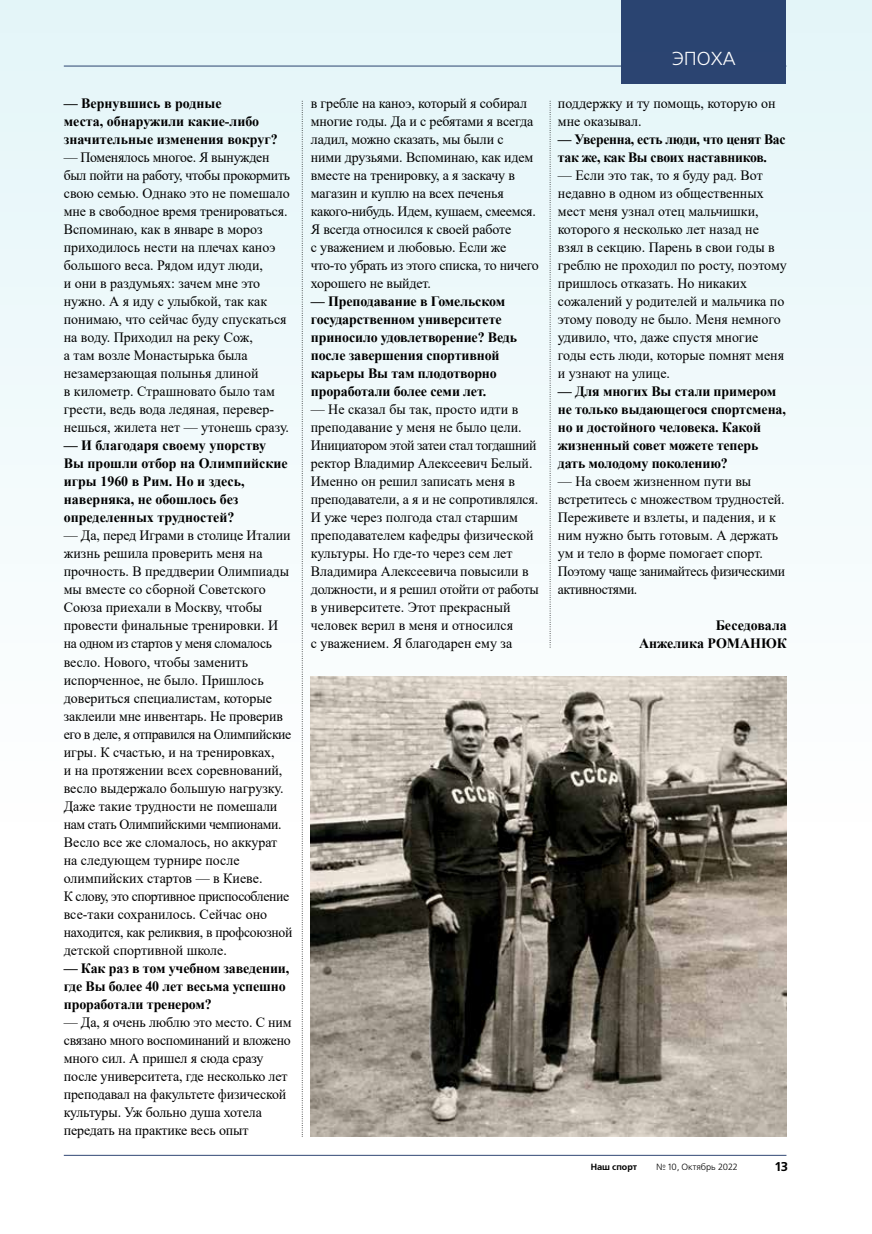
<style>
.page{position:relative;width:872px;height:1234px;background:#fff}
.page>*{position:absolute;margin:0;border:0;box-sizing:border-box;transform-origin:0 0}
.t1{font:18.75px "Free Set C";color:#fff}
.t2{font:14.25px/18px "Times New Roman";color:#000}
.t3{font:700 14.25px/18px "Times New Roman";letter-spacing:-.01em;color:#000}
.t4{font:700 14.25px/18px "Times New Roman";letter-spacing:-.01em;color:#000;scale:.96 1}
.t5{font:700 12.75px "Free Set C";color:#000}
.t6{font:9px "Free Set C";color:#000}
.t7{font:700 9px "Free Set C";color:#000}
</style>
<div class="page">
<div style="left:0;top:0;width:872px;height:1196px;background:linear-gradient(to bottom,#dcedf2,#fff)"></div>
<svg style="left:550px;top:101px;width:1px;height:547px"></svg>
<svg style="left:302px;top:101px;width:1px;height:1035px"></svg>
<img style="left:310px;top:676px;width:476px;height:460px">
<p class="t3" style="left:64px;top:94px;width:215px">— Вернувшись в родные<br>места, обнаружили какие-либо значительные изменения вокруг?</p>
<p class="t2" style="left:64px;top:148px;width:228px">— Поменялось многое. Я вынужден был пойти на работу, чтобы прокормить свою семью. Однако это не помешало мне в свободное время тренироваться.<br>Вспоминаю, как в январе в мороз приходилось нести на плечах каноэ большого веса. Рядом идут люди,<br>и они в раздумьях: зачем мне это нужно. А я иду с улыбкой, так как понимаю, что сейчас буду спускаться на воду. Приходил на реку Сож,<br>а там возле Монастырька была незамерзающая полынья длиной<br>в километр. Страшновато было там грести, ведь вода ледяная, перевер&shy;нешься, жилета нет — утонешь сразу.</p>
<p class="t3" style="left:64px;top:436px;width:225px">— И благодаря своему упорству<br>Вы прошли отбор на Олимпийские игры 1960 в Рим. Но и здесь, наверняка, не обошлось без определенных трудностей?</p>
<p class="t2" style="left:64px;top:526px;width:230px">— Да, перед Играми в столице Италии жизнь решила проверить меня на прочность. В преддверии Олимпиады мы вместе со сборной Советского Союза приехали в Москву, чтобы провести финальные тренировки. И на одном из стартов у меня сломалось весло. Нового, чтобы заменить испорченное, не было. Пришлось довериться специалистам, которые заклеили мне инвентарь. Не проверив его в деле, я отправился на Олимпийские игры. К счастью, и на тренировках,<br>и на протяжении всех соревнований, весло выдержало большую нагрузку.<br>Даже такие трудности не помешали нам стать Олимпийскими чемпионами.<br>Весло все же сломалось, но аккурат на следующем турнире после олимпийских стартов — в Киеве.<br>К слову, это спортивное приспособление все-таки сохранилось. Сейчас оно находится, как реликвия, в профсоюзной детской спортивной школе.</p>
<p class="t3" style="left:64px;top:958px;width:227px">— Как раз в том учебном заведении, где Вы более 40 лет весьма успешно проработали тренером?</p>
<p class="t2" style="left:64px;top:1012px;width:229px">— Да, я очень люблю это место. С ним связано много воспоминаний и вложено много сил. А пришел я сюда сразу после университета, где несколько лет преподавал на факультете физической культуры. Уж больно душа хотела передать на практике весь опыт</p>
<p class="t2" style="left:311px;top:94px;width:230px">в гребле на каноэ, который я собирал многие годы. Да и с ребятами я всегда ладил, можно сказать, мы были с<br>ними друзьями. Вспоминаю, как идем вместе на тренировку, а я заскачу в магазин и куплю на всех печенья какого-нибудь. Идем, кушаем, смеемся.<br>Я всегда относился к своей работе<br>с уважением и любовью. Если же что-то убрать из этого списка, то ничего хорошего не выйдет.</p>
<p class="t3" style="left:311px;top:292px;width:208px">— Преподавание в Гомельском государственном университете приносило удовлетворение? Ведь после завершения спортивной карьеры Вы там плодотворно проработали более семи лет.</p>
<p class="t2" style="left:311px;top:400px;width:229px">— Не сказал бы так, просто идти в преподавание у меня не было цели.<br>Инициатором этой затеи стал тогдашний ректор Владимир Алексеевич Белый.<br>Именно он решил записать меня в преподаватели, а я и не сопротивлялся.<br>И уже через полгода стал старшим преподавателем кафедры физической культуры. Но где-то через сем лет Владимира Алексеевича повысили в должности, и я решил отойти от работы в университете. Этот прекрасный человек верил в меня и относился<br>с уважением. Я благодарен ему за</p>
<h1 class="t1" style="left:672px;top:49px;width:65px">ЭПОХА</h1>
<p class="t2" style="left:558px;top:94px;width:219px">поддержку и ту помощь, которую он мне оказывал.</p>
<p class="t4" style="left:558px;top:130px;width:239px">— Уверенна, есть люди, что ценят Вас так же, как Вы своих наставников.</p>
<p class="t2" style="left:558px;top:166px;width:230px">— Если это так, то я буду рад. Вот недавно в одном из общественных мест меня узнал отец мальчишки, которого я несколько лет назад не взял в секцию. Парень в свои годы в греблю не проходил по росту, поэтому пришлось отказать. Но никаких сожалений у родителей и мальчика по этому поводу не было. Меня немного удивило, что, даже спустя многие годы есть люди, которые помнят меня и узнают на улице.</p>
<p class="t3" style="left:558px;top:382px;width:229px">— Для многих Вы стали примером не только выдающегося спортсмена, но и достойного человека. Какой жизненный совет можете теперь дать молодому поколению?</p>
<p class="t2" style="left:558px;top:472px;width:229px">— На своем жизненном пути вы встретитесь с множеством трудностей.<br>Переживете и взлеты, и падения, и к ним нужно быть готовым. А держать ум и тело в форме помогает спорт.<br>Поэтому чаще занимайтесь физическими активностями.</p>
<p class="t3" style="left:639px;top:616px;width:149px;text-align:right">Беседовала<br>Анжелика РОМАНЮК</p>
<p class="t7" style="left:590px;top:1161px;width:48px">Наш спорт</p>
<p class="t6" style="left:656px;top:1161px;width:83px">№ 10, Октябрь 2022</p>
<p class="t5" style="left:775px;top:1158px;width:14px">13</p>
</div>
